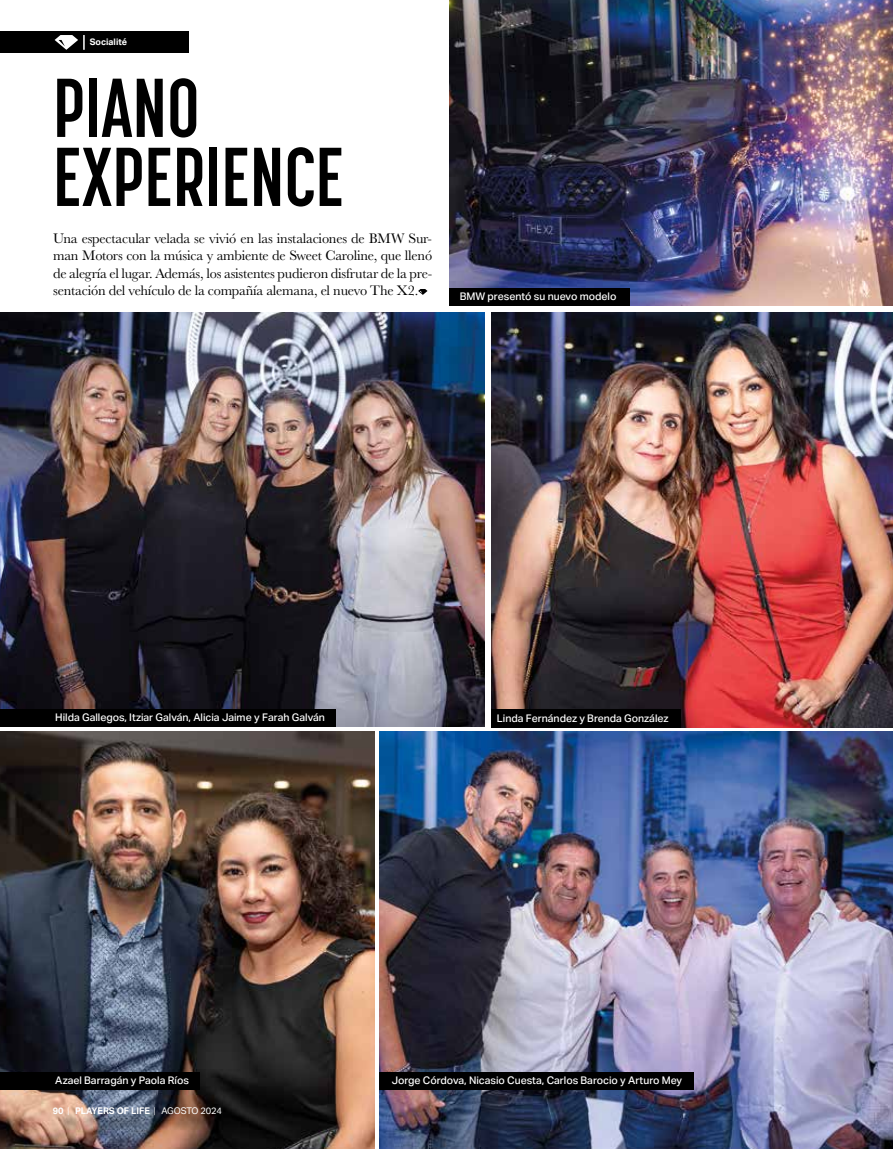
<style>
.page{position:relative;width:893px;height:1149px;background:#fff}
.page>*{position:absolute;margin:0;border:0;box-sizing:border-box;transform-origin:0 0}
.t1{font:700 82.5px/69px "Korolev Compressed";color:#000}
.t2{font:14.25px/17.2px "Baskerville URW";letter-spacing:-.015em;color:#000;text-align:justify}
.t3{font:500 10.5px "Aktiv Grotesk";color:#fff}
.t4{font:700 9.15px "Aktiv Grotesk";letter-spacing:-.01em;color:#fff}
.t5{font:700 9px "Aktiv Grotesk";color:#fff}
.s1{font-weight:300}
.s2{font-weight:400}
</style>
<div class="page">
<img style="left:0;top:312px;width:485px;height:414px">
<img style="left:379px;top:731px;width:514px;height:417px">
<img style="left:449px;top:0;width:444px;height:305px">
<img style="left:0;top:731px;width:374px;height:417px">
<div style="left:449px;top:288px;width:181px;height:17px;background:#000"></div>
<div style="left:0;top:1071px;width:200px;height:17px;background:#000"></div>
<img style="left:491px;top:312px;width:402px;height:415px">
<div style="left:491px;top:709px;width:189px;height:18px;background:#000"></div>
<div style="left:0;top:709px;width:336px;height:17px;background:#000"></div>
<div style="left:379px;top:1071px;width:315px;height:17px;background:#000"></div>
<svg style="left:418px;top:289px;width:10px;height:6px"></svg>
<div style="left:0;top:32px;width:188px;height:21px;background:#000"></div>
<svg style="left:55px;top:35px;width:30px;height:15px"></svg>
<div style="left:56px;top:1109px;width:183px;height:23px;background:#000;opacity:.75"></div>
<p class="t5" style="left:90px;top:37px;width:39px">Socialité</p>
<h1 class="t1" style="left:53px;top:73px;width:292px">PIANO<br>EXPERIENCE</h1>
<p class="t2" style="left:53px;top:229px;width:381px">Una espectacular velada se vivió en las instalaciones de BMW Sur&shy;man Motors con la música y ambiente de Sweet Caroline, que llenó de alegría el lugar. Además, los asistentes pudieron disfrutar de la pre&shy;sentación del vehículo de la compañía alemana, el nuevo The X2.</p>
<p class="t3" style="left:460px;top:290px;width:158px">BMW presentó su nuevo modelo</p>
<p class="t3" style="left:55px;top:711px;width:271px">Hilda Gallegos, Itziar Galván, Alicia Jaime y Farah Galván</p>
<p class="t3" style="left:497px;top:711px;width:173px">Linda Fernández y Brenda González</p>
<p class="t3" style="left:55px;top:1073px;width:135px">Azael Barragán y Paola Ríos</p>
<p class="t4" style="left:53px;top:1105px;width:171px">90 <span class="s1">|</span> PLAYERS OF LIFE <span class="s1">|</span> <span class="s2">AGOSTO 2024</span></p>
<p class="t3" style="left:392px;top:1073px;width:292px">Jorge Córdova, Nicasio Cuesta, Carlos Barocio y Arturo Mey</p>
</div>
